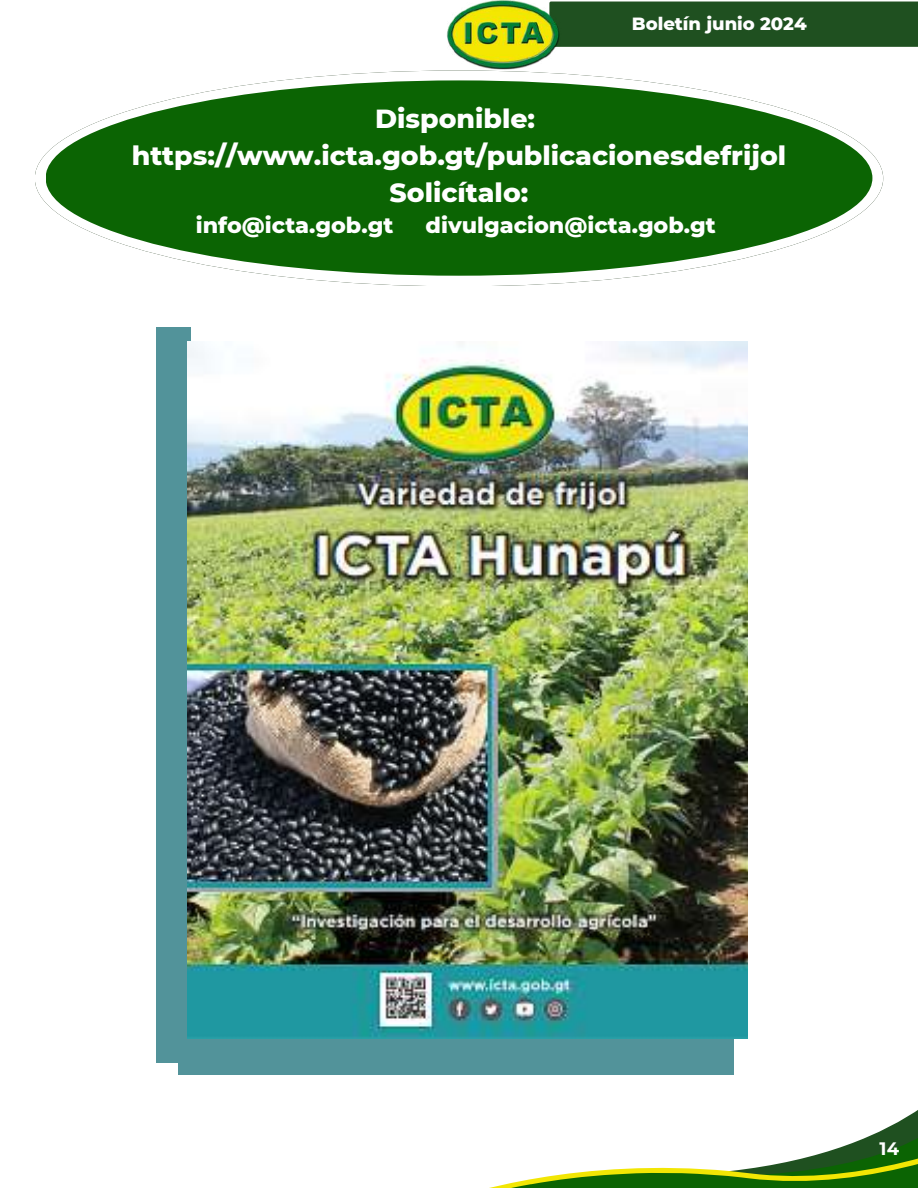
<style>
.page{position:relative;width:918px;height:1188px;background:#fff}
.page>*{position:absolute;margin:0;border:0;box-sizing:border-box;transform-origin:0 0}
.t1{font:800 26.7px/37.2px "Montserrat";color:#fff;text-align:center}
.t2{font:800 22.2px "Montserrat";color:#fff}
.t3{font:800 18px "Montserrat";color:#fff}
.t4{font:700 18px "Montserrat";color:#fff}
</style>
<div class="page">
<div style="left:562px;top:1px;width:356px;height:46px;background:#1f5020"></div>
<img style="left:447px;top:0;width:115px;height:70px">
<div style="left:157px;top:327px;width:34px;height:736px;background:#52939a"></div>
<div style="left:178px;top:1031px;width:555px;height:44px;background:#52939a"></div>
<svg style="left:35px;top:70px;width:848px;height:216px"></svg>
<div style="left:46px;top:80px;width:826px;height:196px;background:#0b6403;border-radius:50%"></div>
<svg style="left:489px;top:1110px;width:429px;height:78px"></svg>
<img style="left:188px;top:342px;width:559px;height:696px">
<p class="t3" style="left:632px;top:12px;width:176px">Boletín junio 2024</p>
<p class="t1" style="left:132px;top:100px;width:656px">Disponible: https://www.icta.gob.gt/publicacionesdefrijol<br>Solicítalo:</p>
<p class="t2" style="left:196px;top:212px;width:199px">info@icta.gob.gt</p>
<p class="t2" style="left:426px;top:212px;width:292px">divulgacion@icta.gob.gt</p>
<p class="t4" style="left:880px;top:1138px;width:21px">14</p>
</div>
